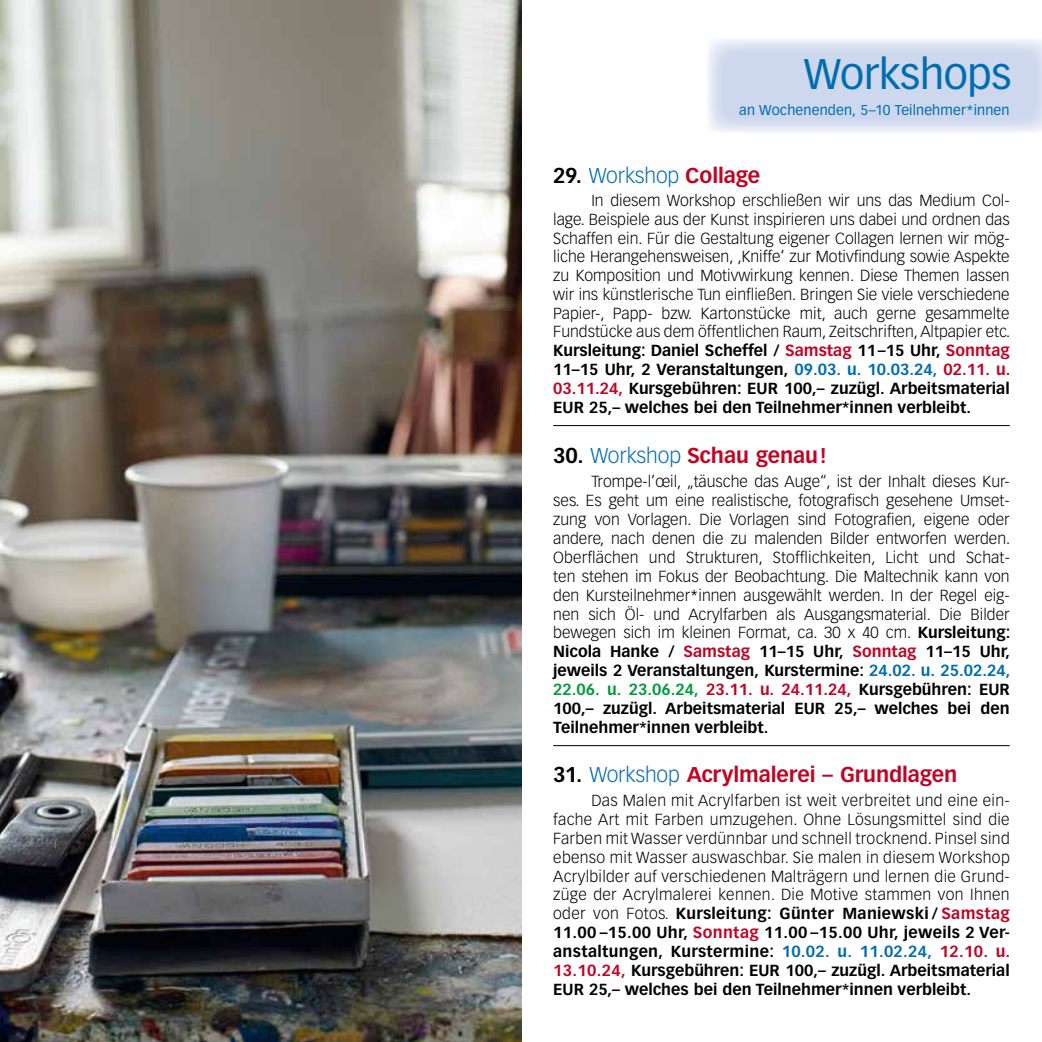
<style>
.page{position:relative;width:1042px;height:1042px;background:#fff}
.page>*{position:absolute;margin:0;border:0;box-sizing:border-box;transform-origin:0 0}
.t1{font:42px "Vectora LT Pro";letter-spacing:-.01em;color:#006db1}
.t2{font:700 21px "Vectora LT Pro";letter-spacing:-.005em;color:#c10524}
.t3{font:300 21px "Vectora LT Pro";letter-spacing:-.005em;color:#006db1}
.t4{font:300 15.75px/18.9px "Vectora LT Pro";color:#000;text-align:justify}
.t5{font:14px "Vectora LT Pro";letter-spacing:.01em;color:#006db1}
.s1{font-weight:700;color:#000}
.s2{font-weight:700;color:#c10524}
.s3{font-weight:700}
.s4{font-weight:700;color:#006db1}
.s5{color:#000}
.s6{font-weight:300;color:#006db1}
.s7{font-weight:700;color:#009d3b}
</style>
<div class="page">
<hr style="left:553px;top:425px;width:456px;height:1px;background:#000">
<hr style="left:553px;top:745px;width:456px;height:1px;background:#000">
<svg style="left:708px;top:39px;width:334px;height:93px;background:#d2dbee"></svg>
<img style="left:0;top:0;width:521px;height:1042px">
<h1 class="t1" style="left:804px;top:48px;width:209px">Workshops</h1>
<p class="t5" style="left:739px;top:102px;width:272px">an Wochenenden, 5–10 Teilnehmer*innen</p>
<h2 class="t3" style="left:553px;top:162px;width:208px"><span class="s1">29.</span> Workshop <span class="s2">Collage</span></h2>
<p class="t4" style="left:553px;top:191px;width:458px;text-indent:38px">In diesem Workshop erschließen wir uns das Medium Col&shy;lage. Beispiele aus der Kunst inspirieren uns dabei und ordnen das Schaffen ein. Für die Gestaltung eigener Collagen lernen wir mög&shy;liche Herangehensweisen, ‚Kniffe‘ zur Motivfindung sowie Aspekte zu Komposition und Motivwirkung kennen. Diese Themen lassen wir ins künstlerische Tun einfließen. Bringen Sie viele verschiedene Papier-, Papp- bzw. Kartonstücke mit, auch gerne gesammelte Fundstücke aus dem öffentlichen Raum, Zeitschriften, Altpapier etc.<br><span class="s3">Kursleitung: Daniel Scheffel /</span> <span class="s2">Samstag</span> <span class="s3">11–15 Uhr,</span> <span class="s2">Sonntag </span><span class="s3">11–15 Uhr, 2 Veranstaltungen,</span> <span class="s4">09.03. u. 10.03.24,</span> <span class="s2">02.11. u.<br>03.11.24,</span> <span class="s3">Kursgebühren: EUR 100,– zuzügl. Arbeitsmaterial EUR 25,– welches bei den Teilnehmer*innen verbleibt.</span></p>
<h2 class="t2" style="left:553px;top:443px;width:275px"><span class="s5">30.</span> <span class="s6">Workshop</span> Schau genau !</h2>
<p class="t4" style="left:553px;top:472px;width:458px;text-indent:38px">Trompe-l’œil, „täusche das Auge“, ist der Inhalt dieses Kur&shy;ses. Es geht um eine realistische, fotografisch gesehene Umset&shy;zung von Vorlagen. Die Vorlagen sind Fotografien, eigene oder andere, nach denen die zu malenden Bilder entworfen werden.<br>Oberflächen und Strukturen, Stofflichkeiten, Licht und Schat&shy;ten stehen im Fokus der Beobachtung. Die Maltechnik kann von den Kursteilnehmer*innen ausgewählt werden. In der Regel eig&shy;nen sich Öl- und Acrylfarben als Ausgangsmaterial. Die Bilder bewegen sich im kleinen Format, ca. 30 x 40 cm. <span class="s3">Kursleitung:<br>Nicola Hanke /</span> <span class="s2">Samstag</span> <span class="s3">11–15 Uhr,</span> <span class="s2">Sonntag</span> <span class="s3">11–15 Uhr, jeweils 2 Veranstaltungen, Kurstermine:</span> <span class="s4">24.02. u. 25.02.24, </span><span class="s7">22.06. u. 23.06.24,</span> <span class="s2">23.11. u. 24.11.24,</span> <span class="s3">Kursgebühren: EUR 100,– zuzügl. Arbeitsmaterial EUR 25,– welches bei den Teilnehmer*innen verbleibt.</span></p>
<h2 class="t2" style="left:553px;top:762px;width:406px"><span class="s5">31.</span> <span class="s6">Workshop</span> Acrylmalerei – Grundlagen</h2>
<p class="t4" style="left:553px;top:791px;width:458px;text-indent:38px">Das Malen mit Acrylfarben ist weit verbreitet und eine ein&shy;fache Art mit Farben umzugehen. Ohne Lösungsmittel sind die Farben mit Wasser verdünnbar und schnell trocknend. Pinsel sind ebenso mit Wasser auswaschbar. Sie malen in diesem Workshop Acrylbilder auf verschiedenen Malträgern und lernen die Grund&shy;züge der Acrylmalerei kennen. Die Motive stammen von Ihnen oder von Fotos. <span class="s3">Kursleitung: Günter Maniewski /</span> <span class="s2">Samstag </span><span class="s3">11.00 –15.00 Uhr,</span> <span class="s2">Sonntag</span> <span class="s3">11.00 –15.00 Uhr, jeweils 2 Ver&shy;anstaltungen, Kurstermine:</span> <span class="s4">10.02. u. 11.02.24,</span> <span class="s2">12.10. u.<br>13.10.24,</span> <span class="s3">Kursgebühren: EUR 100,– zuzügl. Arbeitsmaterial EUR 25,– welches bei den Teilnehmer*innen verbleibt.</span></p>
</div>
